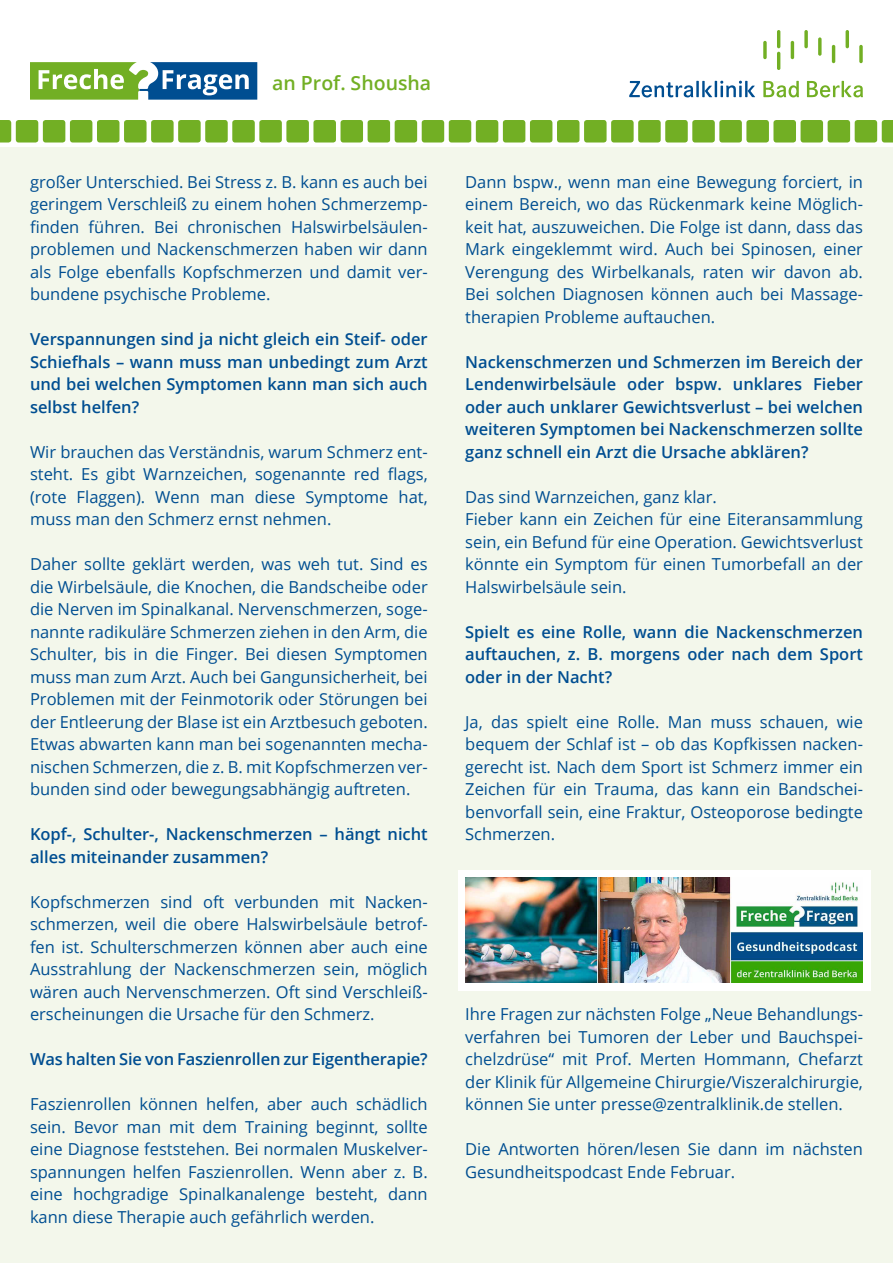
<style>
.page{position:relative;width:893px;height:1263px;background:#fff}
.page>*{position:absolute;margin:0;border:0;box-sizing:border-box;transform-origin:0 0}
.t1{font:600 19.5px "Open Sans";color:#72af24}
.t2{font:16.5px/22.5px "Open Sans";color:#004e91;text-align:justify}
.t3{font:600 16.5px/22.5px "Open Sans";color:#004e91;text-align:justify}
</style>
<div class="page">
<svg style="left:763px;top:41px;width:4px;height:18px"></svg>
<hr style="left:777px;top:30px;width:3px;height:18px;background:#72af24;border-radius:2px">
<hr style="left:777px;top:52px;width:3px;height:18px;background:#72af24;border-radius:2px">
<hr style="left:791px;top:41px;width:3px;height:18px;background:#72af24;border-radius:2px">
<svg style="left:804px;top:30px;width:4px;height:18px"></svg>
<svg style="left:818px;top:37px;width:4px;height:19px"></svg>
<hr style="left:832px;top:45px;width:3px;height:18px;background:#72af24;border-radius:2px">
<hr style="left:846px;top:30px;width:3px;height:18px;background:#72af24;border-radius:2px">
<svg style="left:859px;top:45px;width:4px;height:18px"></svg>
<svg style="left:629px;top:81px;width:126px;height:17px"></svg>
<svg style="left:763px;top:81px;width:100px;height:17px"></svg>
<svg style="left:0;top:120px;width:11px;height:23px"></svg>
<div style="left:16px;top:120px;width:22px;height:23px;background:#72af24;border-radius:3px"></div>
<div style="left:43px;top:120px;width:22px;height:23px;background:#72af24;border-radius:3px"></div>
<div style="left:70px;top:120px;width:22px;height:23px;background:#72af24;border-radius:3px"></div>
<div style="left:97px;top:120px;width:22px;height:23px;background:#72af24;border-radius:3px"></div>
<div style="left:124px;top:120px;width:23px;height:23px;background:#72af24;border-radius:3px"></div>
<div style="left:151px;top:120px;width:23px;height:23px;background:#72af24;border-radius:3px"></div>
<div style="left:178px;top:120px;width:23px;height:23px;background:#72af24;border-radius:3px"></div>
<div style="left:205px;top:120px;width:23px;height:23px;background:#72af24;border-radius:3px"></div>
<div style="left:232px;top:120px;width:23px;height:23px;background:#72af24;border-radius:3px"></div>
<div style="left:259px;top:120px;width:23px;height:23px;background:#72af24;border-radius:3px"></div>
<div style="left:286px;top:120px;width:23px;height:23px;background:#72af24;border-radius:3px"></div>
<div style="left:313px;top:120px;width:23px;height:23px;background:#72af24;border-radius:3px"></div>
<div style="left:341px;top:120px;width:22px;height:23px;background:#72af24;border-radius:3px"></div>
<div style="left:368px;top:120px;width:22px;height:23px;background:#72af24;border-radius:3px"></div>
<div style="left:395px;top:120px;width:22px;height:23px;background:#72af24;border-radius:3px"></div>
<div style="left:422px;top:120px;width:22px;height:23px;background:#72af24;border-radius:3px"></div>
<div style="left:449px;top:120px;width:22px;height:23px;background:#72af24;border-radius:3px"></div>
<div style="left:476px;top:120px;width:22px;height:23px;background:#72af24;border-radius:3px"></div>
<div style="left:503px;top:120px;width:22px;height:23px;background:#72af24;border-radius:3px"></div>
<div style="left:530px;top:120px;width:22px;height:23px;background:#72af24;border-radius:3px"></div>
<div style="left:557px;top:120px;width:22px;height:23px;background:#72af24;border-radius:3px"></div>
<div style="left:584px;top:120px;width:23px;height:23px;background:#72af24;border-radius:3px"></div>
<div style="left:611px;top:120px;width:23px;height:23px;background:#72af24;border-radius:3px"></div>
<div style="left:638px;top:120px;width:23px;height:23px;background:#72af24;border-radius:3px"></div>
<div style="left:665px;top:120px;width:23px;height:23px;background:#72af24;border-radius:3px"></div>
<div style="left:692px;top:120px;width:23px;height:23px;background:#72af24;border-radius:3px"></div>
<div style="left:719px;top:120px;width:23px;height:23px;background:#72af24;border-radius:3px"></div>
<div style="left:746px;top:120px;width:23px;height:23px;background:#72af24;border-radius:3px"></div>
<div style="left:773px;top:120px;width:23px;height:23px;background:#72af24;border-radius:3px"></div>
<div style="left:800px;top:120px;width:23px;height:23px;background:#72af24;border-radius:3px"></div>
<div style="left:828px;top:120px;width:22px;height:23px;background:#72af24;border-radius:3px"></div>
<div style="left:855px;top:120px;width:22px;height:23px;background:#72af24;border-radius:3px"></div>
<svg style="left:882px;top:120px;width:11px;height:23px"></svg>
<svg style="left:30px;top:62px;width:227px;height:38px"></svg>
<div style="left:0;top:147px;width:893px;height:1116px;background:#f3f7eb"></div>
<div style="left:458px;top:870px;width:412px;height:120px;background:#fff"></div>
<img style="left:465px;top:878px;width:398px;height:105px">
<p class="t1" style="left:272px;top:70px;width:160px">an Prof. Shousha</p>
<p class="t2" style="left:30px;top:170px;width:399px">großer Unterschied. Bei Stress z. B. kann es auch bei geringem Verschleiß zu einem hohen Schmerzemp&shy;finden führen. Bei chronischen Halswirbelsäulen&shy;problemen und Nackenschmerzen haben wir dann als Folge ebenfalls Kopfschmerzen und damit ver&shy;bundene psychische Probleme.</p>
<p class="t3" style="left:30px;top:327px;width:399px">Verspannungen sind ja nicht gleich ein Steif- oder Schiefhals – wann muss man unbedingt zum Arzt und bei welchen Symptomen kann man sich auch selbst helfen?</p>
<p class="t2" style="left:30px;top:440px;width:399px">Wir brauchen das Verständnis, warum Schmerz ent&shy;steht. Es gibt Warnzeichen, sogenannte red flags, (rote Flaggen). Wenn man diese Symptome hat, muss man den Schmerz ernst nehmen.</p>
<p class="t2" style="left:30px;top:552px;width:399px">Daher sollte geklärt werden, was weh tut. Sind es die Wirbelsäule, die Knochen, die Bandscheibe oder die Nerven im Spinalkanal. Nervenschmerzen, soge&shy;nannte radikuläre Schmerzen ziehen in den Arm, die Schulter, bis in die Finger. Bei diesen Symptomen muss man zum Arzt. Auch bei Gangunsicherheit, bei Problemen mit der Feinmotorik oder Störungen bei der Entleerung der Blase ist ein Arztbesuch geboten.<br>Etwas abwarten kann man bei sogenannten mecha&shy;nischen Schmerzen, die z. B. mit Kopfschmerzen ver&shy;bunden sind oder bewegungsabhängig auftreten.</p>
<p class="t3" style="left:30px;top:823px;width:399px">Kopf-, Schulter-, Nackenschmerzen – hängt nicht alles miteinander zusammen?</p>
<p class="t2" style="left:30px;top:890px;width:399px">Kopfschmerzen sind oft verbunden mit Nacken&shy;schmerzen, weil die obere Halswirbelsäule betrof&shy;fen ist. Schulterschmerzen können aber auch eine Ausstrahlung der Nackenschmerzen sein, möglich wären auch Nervenschmerzen. Oft sind Verschleiß&shy;erscheinungen die Ursache für den Schmerz.</p>
<p class="t3" style="left:30px;top:1048px;width:399px">Was halten Sie von Faszienrollen zur Eigentherapie?</p>
<p class="t2" style="left:30px;top:1093px;width:399px">Faszienrollen können helfen, aber auch schädlich sein. Bevor man mit dem Training beginnt, sollte eine Diagnose feststehen. Bei normalen Muskelver&shy;spannungen helfen Faszienrollen. Wenn aber z. B. eine hochgradige Spinalkanalenge besteht, dann kann diese Therapie auch gefährlich werden.</p>
<p class="t2" style="left:465px;top:170px;width:399px">Dann bspw., wenn man eine Bewegung forciert, in einem Bereich, wo das Rückenmark keine Möglich&shy;keit hat, auszuweichen. Die Folge ist dann, dass das Mark eingeklemmt wird. Auch bei Spinosen, einer Verengung des Wirbelkanals, raten wir davon ab.<br>Bei solchen Diagnosen können auch bei Massage&shy;therapien Probleme auftauchen.</p>
<p class="t3" style="left:465px;top:350px;width:399px">Nackenschmerzen und Schmerzen im Bereich der Lendenwirbelsäule oder bspw. unklares Fieber oder auch unklarer Gewichtsverlust – bei welchen weiteren Symptomen bei Nackenschmerzen sollte ganz schnell ein Arzt die Ursache abklären?</p>
<p class="t2" style="left:465px;top:485px;width:399px;text-align:left">Das sind Warnzeichen, ganz klar.<br>Fieber kann ein Zeichen für eine Eiteransammlung sein, ein Befund für eine Operation. Gewichtsverlust könnte ein Symptom für einen Tumorbefall an der Halswirbelsäule sein.</p>
<p class="t3" style="left:465px;top:620px;width:399px">Spielt es eine Rolle, wann die Nackenschmerzen auftauchen, z. B. morgens oder nach dem Sport oder in der Nacht?</p>
<p class="t2" style="left:465px;top:710px;width:399px">Ja, das spielt eine Rolle. Man muss schauen, wie bequem der Schlaf ist – ob das Kopfkissen nacken&shy;gerecht ist. Nach dem Sport ist Schmerz immer ein Zeichen für ein Trauma, das kann ein Bandschei&shy;benvorfall sein, eine Fraktur, Osteoporose bedingte Schmerzen.</p>
<p class="t2" style="left:465px;top:1003px;width:399px">Ihre Fragen zur nächsten Folge „Neue Behandlungs&shy;verfahren bei Tumoren der Leber und Bauchspei&shy;chelzdrüse“ mit Prof. Merten Hommann, Chefarzt der Klinik für Allgemeine Chirurgie/Viszeralchirurgie, können Sie unter presse@zentralklinik.de stellen.</p>
<p class="t2" style="left:465px;top:1138px;width:399px">Die Antworten hören/lesen Sie dann im nächsten<br>Gesundheitspodcast Ende Februar.</p>
</div>
